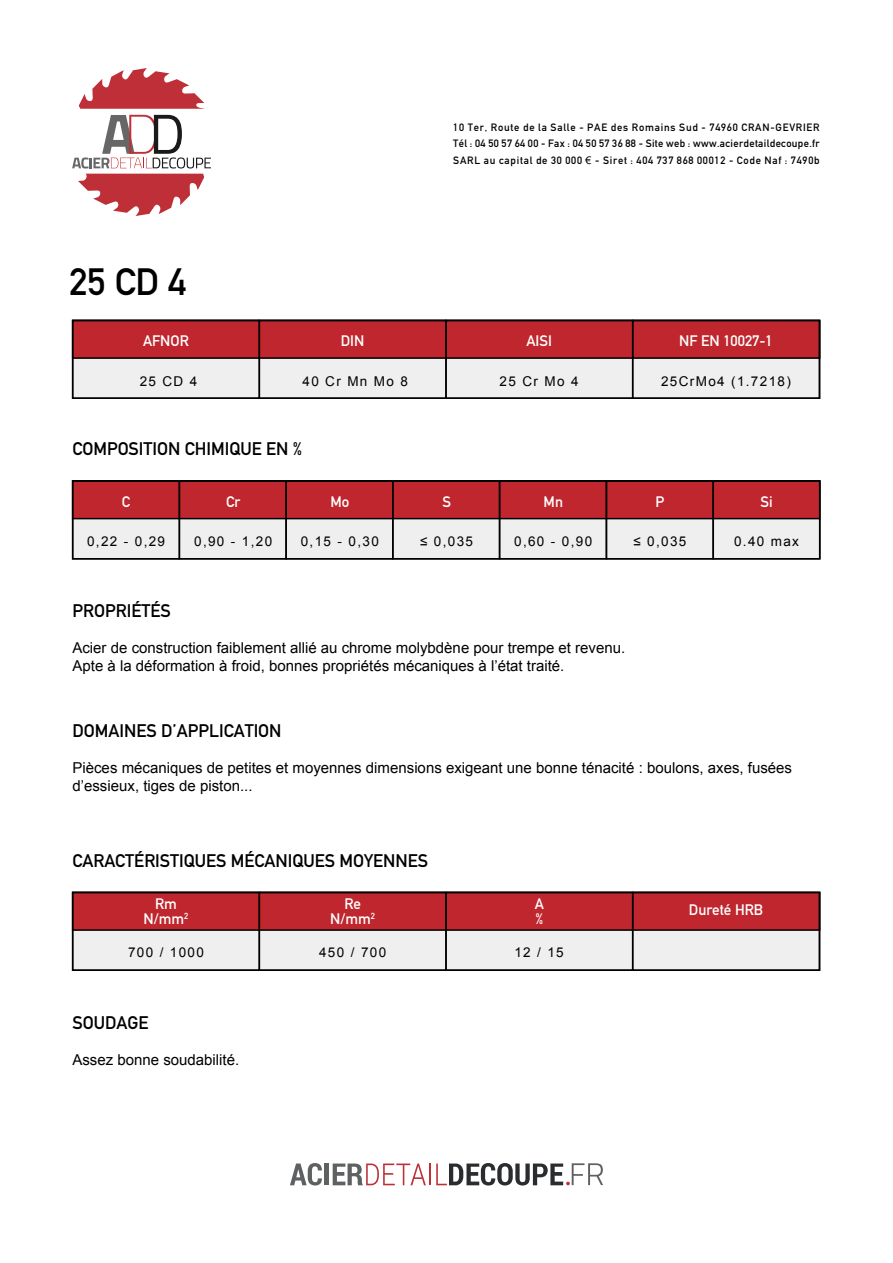
<style>
.page{position:relative;width:893px;height:1263px;background:#fff}
.page>*{position:absolute;margin:0;border:0;box-sizing:border-box;transform-origin:0 0}
.t1{font:700 37.5px "DIN Alternate";color:#000}
.t2{font:700 18px "DIN Alternate";color:#000}
.t3{font:15px/18px "Arial";color:#000}
.t4{font:700 15px/15px "DIN Alternate";color:#fff;text-align:center}
.t5{font:13.5px "Arial";letter-spacing:.1em;color:#000}
.t6{font:700 10.5px/16.5px "DIN Alternate";letter-spacing:.075em;color:#000;text-align:justify}
.s1{font-family:"Arial";font-weight:400}
</style>
<div class="page">
<svg style="left:290px;top:1163px;width:32px;height:22px"></svg>
<hr style="left:325px;top:1163px;width:4px;height:22px;background:#5e6162">
<svg style="left:333px;top:1163px;width:93px;height:22px"></svg>
<hr style="left:429px;top:1163px;width:2px;height:22px;background:#bd3037">
<svg style="left:436px;top:1163px;width:167px;height:22px"></svg>
<svg style="left:72px;top:68px;width:139px;height:148px"></svg>
<div style="left:72px;top:320px;width:748px;height:79px;background:#efefef"></div>
<div style="left:72px;top:320px;width:748px;height:39px;background:#bf262d;border:2px solid #000"></div>
<div style="left:72px;top:320px;width:188px;height:79px;border:2px solid #000"></div>
<div style="left:259px;top:320px;width:188px;height:79px;border:2px solid #000"></div>
<div style="left:445px;top:320px;width:188px;height:79px;border:2px solid #000"></div>
<div style="left:632px;top:320px;width:188px;height:79px;border:2px solid #000"></div>
<div style="left:72px;top:480px;width:748px;height:79px;background:#efefef"></div>
<div style="left:72px;top:480px;width:748px;height:39px;background:#bf262d;border:2px solid #000"></div>
<div style="left:72px;top:480px;width:108px;height:79px;border:2px solid #000"></div>
<div style="left:179px;top:480px;width:108px;height:79px;border:2px solid #000"></div>
<div style="left:285px;top:480px;width:109px;height:79px;border:2px solid #000"></div>
<div style="left:392px;top:480px;width:108px;height:79px;border:2px solid #000"></div>
<div style="left:499px;top:480px;width:108px;height:79px;border:2px solid #000"></div>
<div style="left:606px;top:480px;width:108px;height:79px;border:2px solid #000"></div>
<div style="left:712px;top:480px;width:109px;height:79px;border:2px solid #000"></div>
<div style="left:72px;top:892px;width:748px;height:79px;background:#efefef"></div>
<div style="left:72px;top:892px;width:748px;height:39px;background:#bf262d;border:2px solid #000"></div>
<div style="left:72px;top:892px;width:188px;height:79px;border:2px solid #000"></div>
<div style="left:259px;top:892px;width:188px;height:79px;border:2px solid #000"></div>
<div style="left:445px;top:892px;width:188px;height:79px;border:2px solid #000"></div>
<div style="left:632px;top:892px;width:188px;height:79px;border:2px solid #000"></div>
<h1 class="t1" style="left:70px;top:253px;width:118px">25 CD 4</h1>
<p class="t6" style="left:453px;top:118px;width:368px">10 Ter, Route de la Salle - PAE des Romains Sud - 74960 CRAN-GEVRIER Tél : 04 50 57 64 00 - Fax : 04 50 57 36 88 - Site web : www.acierdetaildecoupe.fr SARL au capital de 30 000 <span class="s1">€</span> - Siret : 404 737 868 00012 - Code Naf : 7490b</p>
<p class="t4" style="left:143px;top:332px;width:47px">AFNOR</p>
<p class="t4" style="left:341px;top:332px;width:25px">DIN</p>
<p class="t4" style="left:526px;top:332px;width:27px">AISI</p>
<p class="t4" style="left:679px;top:332px;width:95px">NF EN 10027-1</p>
<p class="t5" style="left:140px;top:372px;width:59px">25 CD 4</p>
<p class="t5" style="left:302px;top:372px;width:107px">40 Cr Mn Mo 8</p>
<p class="t5" style="left:500px;top:372px;width:80px">25 Cr Mo 4</p>
<p class="t5" style="left:661px;top:372px;width:131px">25CrMo4 (1.7218)</p>
<p class="t2" style="left:72px;top:435px;width:231px">COMPOSITION CHIMIQUE EN %</p>
<p class="t4" style="left:122px;top:493px;width:10px">C</p>
<p class="t4" style="left:330px;top:493px;width:20px">Mo</p>
<p class="t4" style="left:442px;top:493px;width:10px">S</p>
<p class="t4" style="left:544px;top:493px;width:21px">Mn</p>
<p class="t4" style="left:656px;top:493px;width:10px">P</p>
<p class="t5" style="left:514px;top:533px;width:80px">0,60 - 0,90</p>
<p class="t5" style="left:633px;top:533px;width:55px">≤ 0,035</p>
<p class="t4" style="left:226px;top:493px;width:16px">Cr</p>
<p class="t5" style="left:194px;top:533px;width:80px">0,90 - 1,20</p>
<p class="t4" style="left:761px;top:493px;width:14px">Si</p>
<p class="t5" style="left:87px;top:533px;width:80px">0,22 - 0,29</p>
<p class="t5" style="left:301px;top:533px;width:80px">0,15 - 0,30</p>
<p class="t5" style="left:420px;top:533px;width:55px">≤ 0,035</p>
<p class="t5" style="left:734px;top:533px;width:66px">0.40 max</p>
<p class="t2" style="left:72px;top:597px;width:100px">PROPRIÉTÉS</p>
<p class="t3" style="left:72px;top:639px;width:554px">Acier de construction faiblement allié au chrome molybdène pour trempe et revenu.<br>Apte à la déformation à froid, bonnes propriétés mécaniques à l’état traité.</p>
<p class="t2" style="left:72px;top:717px;width:211px">DOMAINES D’APPLICATION</p>
<p class="t3" style="left:72px;top:759px;width:721px">Pièces mécaniques de petites et moyennes dimensions exigeant une bonne ténacité : boulons, axes, fusées d’essieux, tiges de piston...</p>
<p class="t2" style="left:72px;top:847px;width:357px">CARACTÉRISTIQUES MÉCANIQUES MOYENNES</p>
<p class="t4" style="left:143px;top:895px;width:47px">Rm<br>N/mm<sup>2</sup></p>
<p class="t4" style="left:330px;top:895px;width:47px">Re<br>N/mm<sup>2</sup></p>
<p class="t4" style="left:535px;top:895px;width:11px;text-align:left">A %</p>
<p class="t5" style="left:128px;top:944px;width:77px">700 / 1000</p>
<p class="t5" style="left:319px;top:944px;width:69px">450 / 700</p>
<p class="t5" style="left:514px;top:944px;width:51px">12 / 15</p>
<p class="t2" style="left:72px;top:1009px;width:77px">SOUDAGE</p>
<p class="t3" style="left:72px;top:1051px;width:168px">Assez bonne soudabilité.</p>
<p class="t4" style="left:689px;top:901px;width:76px">Dureté HRB</p>
</div>
